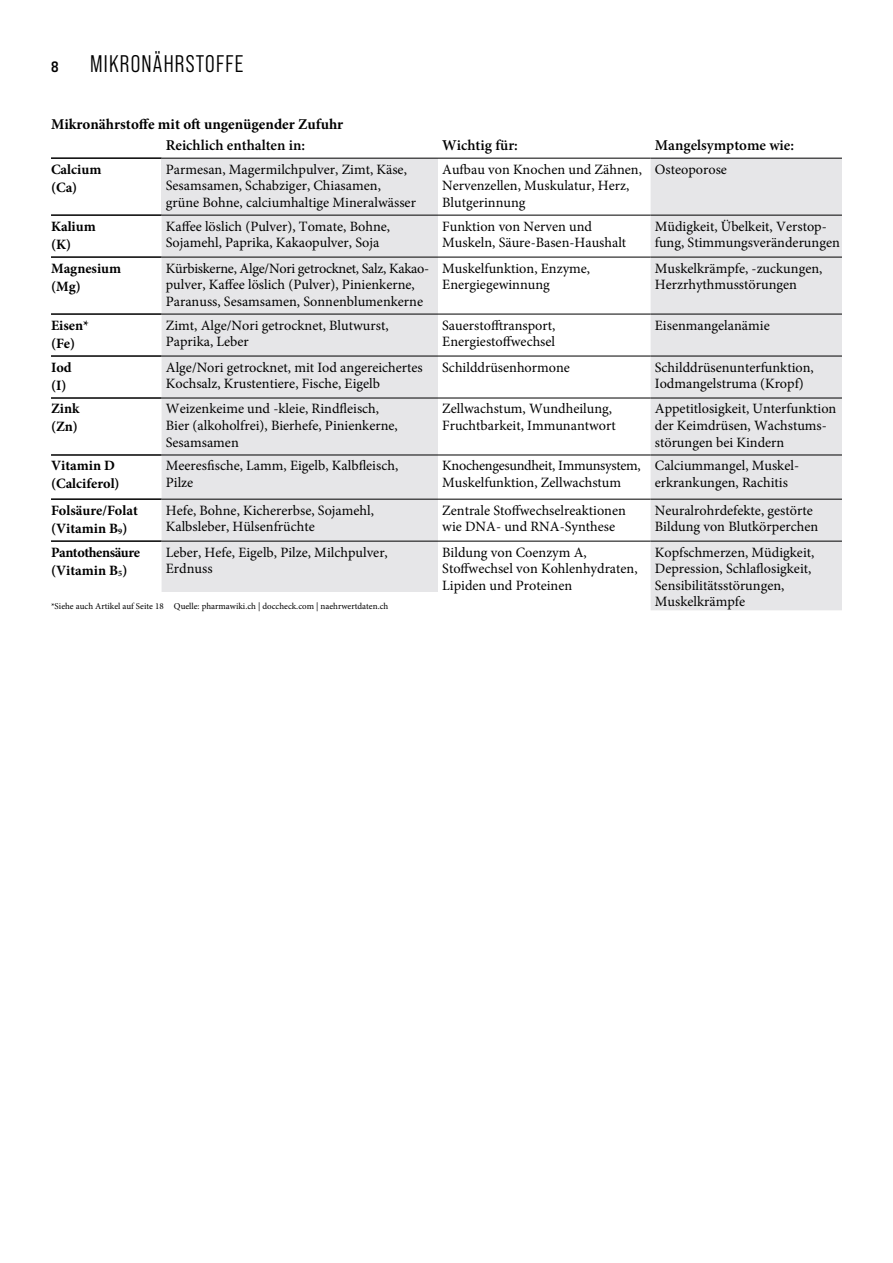
<style>
.page{position:relative;width:893px;height:1263px;background:#fff}
.page>*{position:absolute;margin:0;border:0;box-sizing:border-box;transform-origin:0 0}
.t1{font:24px "Bebas Neue Pro Middle";letter-spacing:.05em;color:#000}
.t2{font:600 15px "Minion Pro";color:#000}
.t3{font:700 15px "Minion Pro";color:#000}
.t4{font:15px "Bebas Neue Pro Exp Bd";color:#000}
.t5{font:14.25px/16.5px "Minion Pro";color:#000}
.t6{font:700 14.25px/18px "Minion Pro";color:#000}
.t7{font:14.25px/16.5px "Minion Pro";letter-spacing:-.02em;color:#000}
.t8{font:700 14.25px/18px "Minion Pro";letter-spacing:-.03em;color:#000}
.t9{font:9px "Minion Pro";color:#000}
</style>
<div class="page">
<svg style="left:162px;top:159px;width:680px;height:451px;fill:#e6e6e8"></svg>
<hr style="left:162px;top:158px;width:276px;height:1px;background:#000">
<hr style="left:438px;top:158px;width:213px;height:1px;background:#000">
<hr style="left:651px;top:158px;width:191px;height:1px;background:#000">
<hr style="left:162px;top:215px;width:276px;height:1px;background:#000">
<hr style="left:438px;top:215px;width:213px;height:1px;background:#000">
<hr style="left:651px;top:215px;width:191px;height:1px;background:#000">
<hr style="left:51px;top:157px;width:111px;height:2px;background:#000">
<hr style="left:51px;top:214px;width:111px;height:2px;background:#000">
<hr style="left:51px;top:256px;width:111px;height:2px;background:#000">
<hr style="left:51px;top:313px;width:111px;height:2px;background:#000">
<hr style="left:51px;top:355px;width:111px;height:2px;background:#000">
<hr style="left:51px;top:397px;width:111px;height:2px;background:#000">
<hr style="left:51px;top:454px;width:111px;height:2px;background:#000">
<hr style="left:51px;top:498px;width:111px;height:2px;background:#000">
<hr style="left:51px;top:540px;width:111px;height:2px;background:#000">
<hr style="left:162px;top:257px;width:276px;height:1px;background:#000">
<hr style="left:438px;top:257px;width:213px;height:1px;background:#000">
<hr style="left:651px;top:257px;width:191px;height:1px;background:#000">
<hr style="left:162px;top:314px;width:276px;height:1px;background:#000">
<hr style="left:438px;top:314px;width:213px;height:1px;background:#000">
<hr style="left:651px;top:314px;width:191px;height:1px;background:#000">
<hr style="left:162px;top:356px;width:276px;height:1px;background:#000">
<hr style="left:438px;top:356px;width:213px;height:1px;background:#000">
<hr style="left:651px;top:356px;width:191px;height:1px;background:#000">
<hr style="left:162px;top:398px;width:276px;height:1px;background:#000">
<hr style="left:438px;top:398px;width:213px;height:1px;background:#000">
<hr style="left:651px;top:398px;width:191px;height:1px;background:#000">
<hr style="left:162px;top:455px;width:276px;height:1px;background:#000">
<hr style="left:438px;top:455px;width:213px;height:1px;background:#000">
<hr style="left:651px;top:455px;width:191px;height:1px;background:#000">
<hr style="left:162px;top:499px;width:276px;height:1px;background:#000">
<hr style="left:438px;top:499px;width:213px;height:1px;background:#000">
<hr style="left:651px;top:499px;width:191px;height:1px;background:#000">
<hr style="left:162px;top:541px;width:276px;height:1px;background:#000">
<hr style="left:438px;top:541px;width:213px;height:1px;background:#000">
<hr style="left:651px;top:541px;width:191px;height:1px;background:#000">
<div style="left:51px;top:592px;width:388px;height:25px;background:#fff"></div>
<p class="t4" style="left:51px;top:58px;width:9px">8</p>
<h1 class="t1" style="left:90px;top:51px;width:155px">MIKRONÄHRSTOFFE</h1>
<p class="t3" style="left:51px;top:114px;width:294px">Mikronährstoffe mit oft ungenügender Zufuhr</p>
<p class="t2" style="left:166px;top:134px;width:141px">Reichlich enthalten in:</p>
<p class="t2" style="left:442px;top:134px;width:77px">Wichtig für:</p>
<p class="t2" style="left:655px;top:134px;width:141px">Mangelsymptome wie:</p>
<p class="t6" style="left:51px;top:160px;width:52px">Calcium (Ca)</p>
<p class="t5" style="left:166px;top:161px;width:252px">Parmesan, Magermilchpulver, Zimt, Käse,<br>Sesamsamen, Schabziger, Chiasamen, grüne Bohne, calciumhaltige Mineralwässer</p>
<p class="t5" style="left:442px;top:161px;width:201px">Aufbau von Knochen und Zähnen,<br>Nervenzellen, Muskulatur, Herz,<br>Blutgerinnung</p>
<p class="t5" style="left:655px;top:161px;width:74px">Osteoporose</p>
<p class="t6" style="left:51px;top:217px;width:46px">Kalium (K)</p>
<p class="t5" style="left:166px;top:218px;width:226px">Kaffee löslich (Pulver), Tomate, Bohne,<br>Sojamehl, Paprika, Kakaopulver, Soja</p>
<p class="t5" style="left:442px;top:218px;width:186px">Funktion von Nerven und<br>Muskeln, Säure-Basen-Haushalt</p>
<p class="t5" style="left:655px;top:218px;width:186px">Müdigkeit, Übelkeit, Verstop&shy;fung, Stimmungsveränderungen</p>
<p class="t6" style="left:51px;top:259px;width:72px">Magnesium (Mg)</p>
<p class="t5" style="left:166px;top:260px;width:265px">Kürbiskerne, Alge/Nori getrocknet, Salz, Kakao&shy;pulver, Kaffee löslich (Pulver), Pinienkerne,<br>Paranuss, Sesamsamen, Sonnenblumenkerne</p>
<p class="t5" style="left:442px;top:260px;width:149px">Muskelfunktion, Enzyme,<br>Energiegewinnung</p>
<p class="t5" style="left:655px;top:260px;width:169px">Muskelkrämpfe, -zuckungen,<br>Herzrhythmusstörungen</p>
<p class="t6" style="left:51px;top:316px;width:40px">Eisen* (Fe)</p>
<p class="t5" style="left:166px;top:317px;width:224px">Zimt, Alge/Nori getrocknet, Blutwurst,<br>Paprika, Leber</p>
<p class="t5" style="left:442px;top:317px;width:115px">Sauerstofftransport,<br>Energiestoffwechsel</p>
<p class="t5" style="left:655px;top:317px;width:116px">Eisenmangelanämie</p>
<p class="t6" style="left:51px;top:358px;width:22px">Iod (I)</p>
<p class="t5" style="left:166px;top:359px;width:258px">Alge/Nori getrocknet, mit Iod angereichertes<br>Kochsalz, Krustentiere, Fische, Eigelb</p>
<p class="t5" style="left:442px;top:359px;width:129px">Schilddrüsenhormone</p>
<p class="t5" style="left:655px;top:359px;width:160px">Schilddrüsenunterfunktion,<br>Iodmangelstruma (Kropf)</p>
<p class="t6" style="left:51px;top:400px;width:30px">Zink (Zn)</p>
<p class="t5" style="left:166px;top:401px;width:233px">Weizenkeime und -kleie, Rindfleisch,<br>Bier (alkoholfrei), Bierhefe, Pinienkerne,<br>Sesamsamen</p>
<p class="t5" style="left:442px;top:401px;width:175px">Zellwachstum, Wundheilung,<br>Fruchtbarkeit, Immunantwort</p>
<p class="t5" style="left:655px;top:401px;width:183px">Appetitlosigkeit, Unterfunktion der Keimdrüsen, Wachstums&shy;störungen bei Kindern</p>
<p class="t6" style="left:51px;top:457px;width:70px">Vitamin D (Calciferol)</p>
<p class="t5" style="left:166px;top:458px;width:234px">Meeresfische, Lamm, Eigelb, Kalbfleisch,<br>Pilze</p>
<p class="t7" style="left:442px;top:458px;width:200px">Knochengesundheit, Immunsystem,<br>Muskelfunktion, Zellwachstum</p>
<p class="t5" style="left:655px;top:458px;width:146px">Calciummangel, Muskel&shy;erkrankungen, Rachitis</p>
<p class="t6" style="left:51px;top:501px;width:88px">Folsäure/Folat (Vitamin B<sub>9</sub>)</p>
<p class="t5" style="left:166px;top:502px;width:210px">Hefe, Bohne, Kichererbse, Sojamehl,<br>Kalbsleber, Hülsenfrüchte</p>
<p class="t5" style="left:442px;top:502px;width:185px">Zentrale Stoffwechselreaktionen wie DNA- und RNA-Synthese</p>
<p class="t5" style="left:655px;top:502px;width:165px">Neuralrohrdefekte, gestörte<br>Bildung von Blutkörperchen</p>
<p class="t8" style="left:51px;top:543px;width:90px">Pantothensäure (Vitamin B<sub>5</sub>)</p>
<p class="t5" style="left:166px;top:544px;width:224px">Leber, Hefe, Eigelb, Pilze, Milchpulver,<br>Erdnuss</p>
<p class="t5" style="left:442px;top:544px;width:197px">Bildung von Coenzym A,<br>Stoffwechsel von Kohlenhydraten,<br>Lipiden und Proteinen</p>
<p class="t5" style="left:655px;top:544px;width:161px">Kopfschmerzen, Müdigkeit,<br>Depression, Schlaflosigkeit,<br>Sensibilitätsstörungen,<br>Muskelkrämpfe</p>
<p class="t9" style="left:51px;top:600px;width:339px">*Siehe auch Artikel auf Seite 18 Quelle: pharmawiki.ch | doccheck.com | naehrwertdaten.ch</p>
</div>
